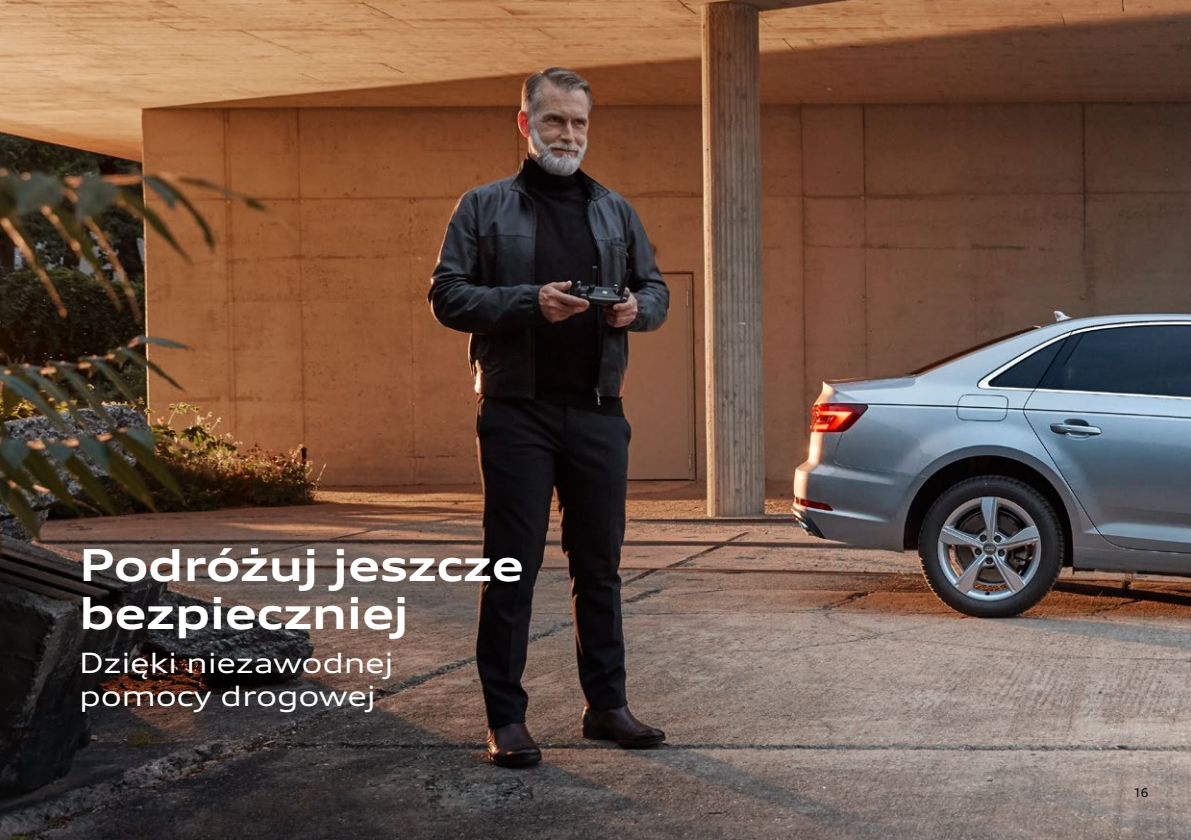
<style>
.page{position:relative;width:1191px;height:840px;background:#fff}
.page>*{position:absolute;margin:0;border:0;box-sizing:border-box;transform-origin:0 0}
.t1{font:700 expanded 44px/48px "Audi Type";letter-spacing:-.01em;color:#fff}
.t2{font:expanded 28px/32px "Audi Type";letter-spacing:-.01em;color:#fff}
.t3{font:12px "Audi Type";color:#000}
</style>
<div class="page">
<img style="left:0;top:0;width:1191px;height:839px">
<h1 class="t1" style="left:79px;top:540px;width:446px">Podróżuj jeszcze bezpieczniej</h1>
<p class="t2" style="left:79px;top:646px;width:316px">Dzięki niezawodnej pomocy drogowej</p>
<p class="t3" style="left:1133px;top:785px;width:16px">16</p>
</div>
